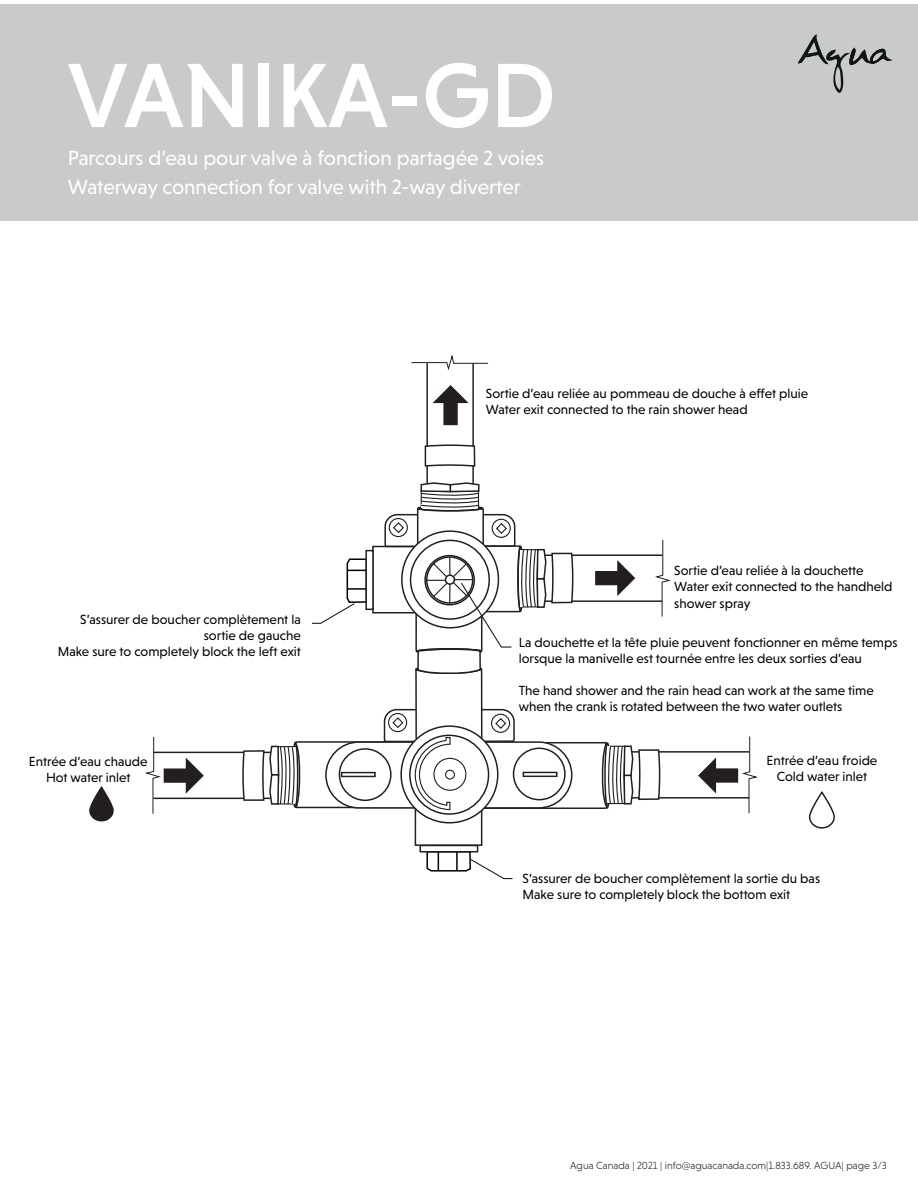
<style>
.page{position:relative;width:918px;height:1188px;background:#fff}
.page>*{position:absolute;margin:0;border:0;box-sizing:border-box;transform-origin:0 0}
.t1{font:500 93px "Niveau Grotesk";color:#fff}
.t2{font:21px/29.4px "Niveau Grotesk";color:#fff}
.t3{font:13.5px/16.2px "Niveau Grotesk";color:#000001}
.t4{font:300 10.5px "Niveau Grotesk";color:#231f20}
</style>
<div class="page">
<div style="left:0;top:5px;width:918px;height:216px;background:#c9cbca"></div>
<div style="left:415px;top:797px;width:67px;height:49px;border:2px solid #231f20"></div>
<svg style="left:89px;top:786px;width:25px;height:36px"></svg>
<svg style="left:808px;top:791px;width:27px;height:38px"></svg>
<svg style="left:419px;top:845px;width:59px;height:8px"></svg>
<svg style="left:401px;top:726px;width:97px;height:97px"></svg>
<svg style="left:426px;top:850px;width:87px;height:30px"></svg>
<svg style="left:145px;top:354px;width:613px;height:461px"></svg>
<svg style="left:798px;top:35px;width:94px;height:58px"></svg>
<h1 class="t1" style="left:68px;top:42px;width:489px">VANIKA-GD</h1>
<h2 class="t2" style="left:68px;top:143px;width:478px">Parcours d’eau pour valve à fonction partagée 2 voies<br>Waterway connection for valve with 2-way diverter</h2>
<p class="t3" style="left:58px;top:611px;width:245px;text-align:right">S’assurer de boucher complètement la sortie de gauche<br>Make sure to completely block the left exit</p>
<p class="t3" style="left:29px;top:753px;width:120px;text-align:center">Entrée d’eau chaude<br>Hot water inlet</p>
<p class="t3" style="left:486px;top:385px;width:324px">Sortie d’eau reliée au pommeau de douche à effet pluie<br>Water exit connected to the rain shower head</p>
<p class="t3" style="left:674px;top:562px;width:220px">Sortie d’eau reliée à la douchette<br>Water exit connected to the handheld shower spray</p>
<p class="t3" style="left:519px;top:634px;width:380px">La douchette et la tête pluie peuvent fonctionner en même temps lorsque la manivelle est tournée entre les deux sorties d’eau</p>
<p class="t3" style="left:519px;top:682px;width:357px">The hand shower and the rain head can work at the same time when the crank is rotated between the two water outlets</p>
<p class="t3" style="left:767px;top:752px;width:112px;text-align:center">Entrée d’eau froide<br>Cold water inlet</p>
<p class="t3" style="left:523px;top:870px;width:299px">S’assurer de boucher complètement la sortie du bas<br>Make sure to completely block the bottom exit</p>
<p class="t4" style="left:570px;top:1160px;width:318px">Agua Canada | 2021 | info@aguacanada.com|1.833.689. AGUA| page 3/3</p>
</div>
